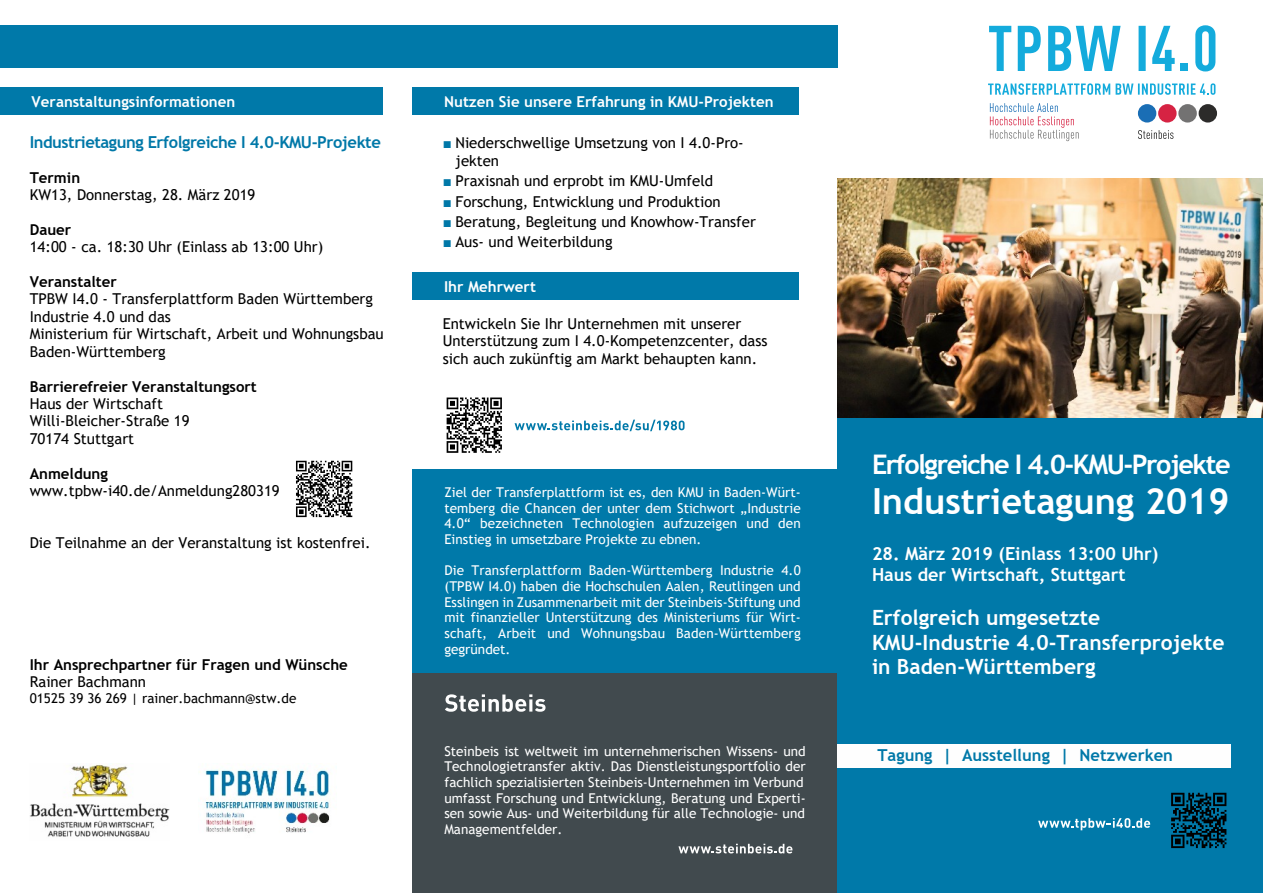
<style>
.page{position:relative;width:1263px;height:893px;background:#fff}
.page>*{position:absolute;margin:0;border:0;box-sizing:border-box;transform-origin:0 0}
.t1{font:700 36px "Trebuchet MS";color:#fff}
.t2{font:700 27px "Trebuchet MS";letter-spacing:-.055em;color:#fff}
.t3{font:700 21px/24.3px "Trebuchet MS";color:#fff}
.t4{font:700 18px/20.9px "Trebuchet MS";color:#fff}
.t5{font:700 16.5px "Trebuchet MS";letter-spacing:-.025em;color:#0078a8}
.t6{font:700 16.5px "Trebuchet MS";color:#0078a8}
.t7{font:15px/17.4px "Trebuchet MS";color:#000}
.t8{font:700 15px "Trebuchet MS";color:#000}
.t9{font:700 15px "Trebuchet MS";color:#fff}
.t10{font:13.5px/15.6px "Trebuchet MS";color:#fff;text-align:justify}
.t11{font:13.5px "Trebuchet MS";color:#000}
.s1{font-family:"Times New Roman";color:#0078a8}
</style>
<div class="page">
<div style="left:0;top:25px;width:838px;height:43px;background:#0079a9"></div>
<div style="left:412px;top:673px;width:426px;height:220px;background:#414a4e"></div>
<div style="left:412px;top:469px;width:426px;height:204px;background:#0079a9"></div>
<div style="left:0;top:88px;width:383px;height:27px;background:#0079a9"></div>
<div style="left:412px;top:88px;width:387px;height:27px;background:#0079a9"></div>
<div style="left:412px;top:272px;width:387px;height:28px;background:#0079a9"></div>
<svg style="left:989px;top:26px;width:22px;height:45px"></svg>
<svg style="left:1018px;top:26px;width:23px;height:45px"></svg>
<svg style="left:1048px;top:26px;width:72px;height:45px"></svg>
<div style="left:1138px;top:26px;width:8px;height:45px;background:#14abdc"></div>
<svg style="left:1152px;top:26px;width:23px;height:45px"></svg>
<div style="left:1180px;top:63px;width:8px;height:8px;background:#14abdc"></div>
<svg style="left:1195px;top:25px;width:20px;height:46px"></svg>
<svg style="left:988px;top:83px;width:227px;height:12px"></svg>
<svg style="left:1138px;top:130px;width:35px;height:9px"></svg>
<svg style="left:990px;top:103px;width:89px;height:38px"></svg>
<div style="left:1158px;top:104px;width:18px;height:19px;background:#d62343;border-radius:50%"></div>
<div style="left:1138px;top:104px;width:18px;height:19px;background:#1a6eb5;border-radius:50%"></div>
<div style="left:1178px;top:104px;width:19px;height:19px;background:#737272;border-radius:50%"></div>
<div style="left:1198px;top:104px;width:19px;height:19px;background:#2c2b2a;border-radius:50%"></div>
<div style="left:838px;top:418px;width:425px;height:475px;background:#0079a9"></div>
<div style="left:838px;top:744px;width:393px;height:24px;background:#fefefe"></div>
<svg style="left:515px;top:420px;width:169px;height:11px"></svg>
<img style="left:30px;top:763px;width:140px;height:74px">
<img style="left:204px;top:769px;width:126px;height:64px">
<svg style="left:445px;top:694px;width:100px;height:18px"></svg>
<svg style="left:678px;top:844px;width:114px;height:9px"></svg>
<svg style="left:1038px;top:818px;width:112px;height:12px"></svg>
<svg style="left:1171px;top:793px;width:55px;height:55px"></svg>
<svg style="left:447px;top:397px;width:55px;height:56px"></svg>
<img style="left:838px;top:178px;width:425px;height:240px">
<svg style="left:296px;top:461px;width:56px;height:56px"></svg>
<p class="t9" style="left:32px;top:96px;width:205px">Veranstaltungsinformationen</p>
<p class="t9" style="left:444px;top:96px;width:331px">Nutzen Sie unsere Erfahrung in KMU-Projekten</p>
<p class="t5" style="left:30px;top:135px;width:353px">Industrietagung Erfolgreiche I 4.0-KMU-Projekte</p>
<p class="t8" style="left:30px;top:172px;width:52px">Termin</p>
<p class="t7" style="left:30px;top:187px;width:227px">KW13, Donnerstag, 28. März 2019</p>
<p class="t8" style="left:30px;top:224px;width:43px">Dauer</p>
<p class="t7" style="left:30px;top:240px;width:295px">14:00 - ca. 18:30 Uhr (Einlass ab 13:00 Uhr)</p>
<p class="t8" style="left:30px;top:276px;width:89px">Veranstalter</p>
<p class="t7" style="left:30px;top:292px;width:356px">TPBW I4.0 - Transferplattform Baden Württemberg Industrie 4.0 und das<br>Ministerium für Wirtschaft, Arbeit und Wohnungsbau Baden-Württemberg</p>
<p class="t8" style="left:30px;top:380px;width:229px">Barrierefreier Veranstaltungsort</p>
<p class="t7" style="left:30px;top:396px;width:161px">Haus der Wirtschaft<br>Willi-Bleicher-Straße 19<br>70174 Stuttgart</p>
<p class="t8" style="left:30px;top:467px;width:80px">Anmeldung</p>
<p class="t7" style="left:30px;top:483px;width:252px">www.tpbw-i40.de/Anmeldung280319</p>
<p class="t7" style="left:30px;top:535px;width:342px">Die Teilnahme an der Veranstaltung ist kostenfrei.</p>
<p class="t8" style="left:30px;top:659px;width:320px">Ihr Ansprechpartner für Fragen und Wünsche</p>
<p class="t7" style="left:30px;top:675px;width:118px">Rainer Bachmann</p>
<p class="t11" style="left:30px;top:693px;width:268px">01525 39 36 269 | rainer.bachmann@stw.de</p>
<p class="t7" style="left:455px;top:136px;width:290px;text-indent:-13px"><span class="s1">■</span> Niederschwellige Umsetzung von I 4.0-Pro&shy;jekten</p>
<p class="t7" style="left:443px;top:173px;width:272px"><span class="s1">■</span> Praxisnah und erprobt im KMU-Umfeld</p>
<p class="t7" style="left:443px;top:194px;width:279px"><span class="s1">■</span> Forschung, Entwicklung und Produktion</p>
<p class="t7" style="left:443px;top:214px;width:315px"><span class="s1">■</span> Beratung, Begleitung und Knowhow-Transfer</p>
<p class="t7" style="left:443px;top:235px;width:171px"><span class="s1">■</span> Aus- und Weiterbildung</p>
<p class="t9" style="left:444px;top:281px;width:93px">Ihr Mehrwert</p>
<p class="t7" style="left:443px;top:316px;width:326px">Entwickeln Sie Ihr Unternehmen mit unserer<br>Unterstützung zum I 4.0-Kompetenzcenter, dass sich auch zukünftig am Markt behaupten kann.</p>
<p class="t10" style="left:444px;top:486px;width:358px">Ziel der Transferplattform ist es, den KMU in Baden-Würt&shy;temberg die Chancen der unter dem Stichwort „Industrie 4.0“ bezeichneten Technologien aufzuzeigen und den Einstieg in umsetzbare Projekte zu ebnen.</p>
<p class="t10" style="left:444px;top:564px;width:358px">Die Transferplattform Baden-Württemberg Industrie 4.0 (TPBW I4.0) haben die Hochschulen Aalen, Reutlingen und Esslingen in Zusammenarbeit mit der Steinbeis-Stiftung und mit finanzieller Unterstützung des Ministeriums für Wirt&shy;schaft, Arbeit und Wohnungsbau Baden-Württemberg gegründet.</p>
<p class="t10" style="left:444px;top:744px;width:363px;text-align:left">Steinbeis ist weltweit im unternehmerischen Wissens- und Technologietransfer aktiv. Das Dienstleistungsportfolio der fachlich spezialisierten Steinbeis-Unternehmen im Verbund umfasst Forschung und Entwicklung, Beratung und Experti&shy;sen sowie Aus- und Weiterbildung für alle Technologie- und Managementfelder.</p>
<h2 class="t2" style="left:872px;top:454px;width:360px">Erfolgreiche I 4.0-KMU-Projekte</h2>
<h1 class="t1" style="left:872px;top:488px;width:359px">Industrietagung 2019</h1>
<h3 class="t4" style="left:872px;top:545px;width:288px">28. März 2019 (Einlass 13:00 Uhr)<br>Haus der Wirtschaft, Stuttgart</h3>
<h3 class="t3" style="left:872px;top:608px;width:354px">Erfolgreich umgesetzte<br>KMU-Industrie 4.0-Transferprojekte in Baden-Württemberg</h3>
<p class="t6" style="left:877px;top:749px;width:297px">Tagung | Ausstellung | Netzwerken</p>
</div>
